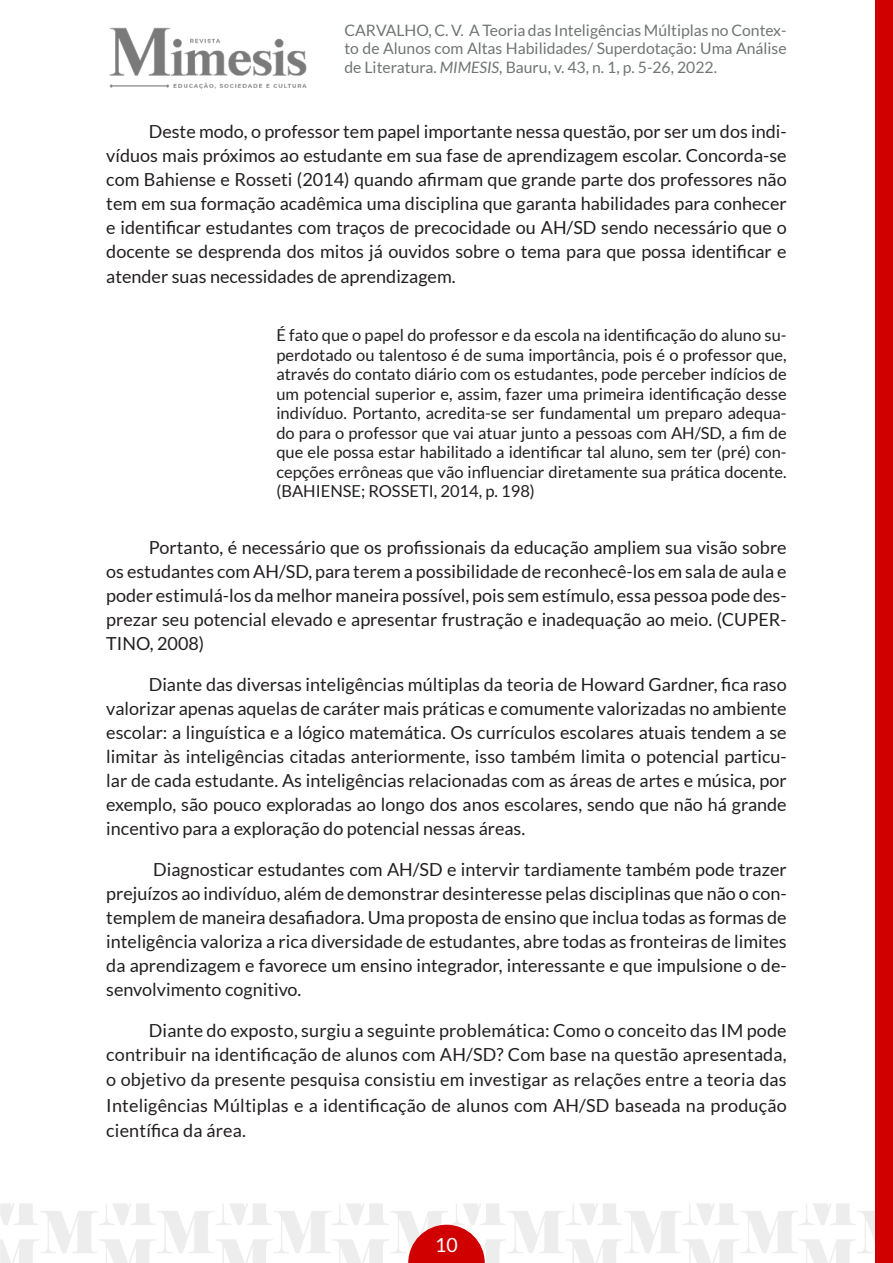
<style>
.page{position:relative;width:893px;height:1263px;background:#fff}
.page>*{position:absolute;margin:0;border:0;box-sizing:border-box;transform-origin:0 0}
.t1{font:19.5px "Lato";color:#fff}
.CORPO_DO_TEXTO{font:18px/24px "Lato";color:#231f20;text-align:justify}
.CITAÇÃO{font:16.5px/19.5px "Lato";color:#231f20;text-align:justify}
.t2{font:15.75px/18.9px "Lato";color:#707475;text-align:justify}
.s1{font-style:italic}
</style>
<div class="page">
<img style="left:0;top:1203px;width:876px;height:60px">
<img style="left:109px;top:27px;width:198px;height:62px">
<div style="left:876px;top:0;width:17px;height:1263px;background:#d10000"></div>
<svg style="left:408px;top:1225px;width:77px;height:38px;background:#d93535"></svg>
<p class="t2" style="left:344px;top:20px;width:444px">CARVALHO, C. V. A Teoria das Inteligências Múltiplas no Contex&shy;to de Alunos com Altas Habilidades/ Superdotação: Uma Análise de Literatura. <span class="s1">MIMESIS</span>, Bauru, v. 43, n. 1, p. 5-26, 2022.</p>
<p class="CORPO_DO_TEXTO" style="left:106px;top:119px;width:682px;text-indent:43px">Deste modo, o professor tem papel importante nessa questão, por ser um dos indi&shy;víduos mais próximos ao estudante em sua fase de aprendizagem escolar. Concorda-se com Bahiense e Rosseti (2014) quando afirmam que grande parte dos professores não tem em sua formação acadêmica uma disciplina que garanta habilidades para conhecer e identificar estudantes com traços de precocidade ou AH/SD sendo necessário que o docente se desprenda dos mitos já ouvidos sobre o tema para que possa identificar e atender suas necessidades de aprendizagem.</p>
<p class="CITAÇÃO" style="left:276px;top:325px;width:512px">É fato que o papel do professor e da escola na identificação do aluno su&shy;perdotado ou talentoso é de suma importância, pois é o professor que, através do contato diário com os estudantes, pode perceber indícios de um potencial superior e, assim, fazer uma primeira identificação desse indivíduo. Portanto, acredita-se ser fundamental um preparo adequa&shy;do para o professor que vai atuar junto a pessoas com AH/SD, a fim de que ele possa estar habilitado a identificar tal aluno, sem ter (pré) con&shy;cepções errôneas que vão influenciar diretamente sua prática docente. (BAHIENSE; ROSSETI, 2014, p. 198)</p>
<p class="CORPO_DO_TEXTO" style="left:106px;top:535px;width:682px;text-indent:43px">Portanto, é necessário que os profissionais da educação ampliem sua visão sobre os estudantes com AH/SD, para terem a possibilidade de reconhecê-los em sala de aula e poder estimulá-los da melhor maneira possível, pois sem estímulo, essa pessoa pode des&shy;prezar seu potencial elevado e apresentar frustração e inadequação ao meio. (CUPER-TINO, 2008)</p>
<p class="CORPO_DO_TEXTO" style="left:106px;top:672px;width:682px;text-indent:43px">Diante das diversas inteligências múltiplas da teoria de Howard Gardner, fica raso valorizar apenas aquelas de caráter mais práticas e comumente valorizadas no ambiente escolar: a linguística e a lógico matemática. Os currículos escolares atuais tendem a se limitar às inteligências citadas anteriormente, isso também limita o potencial particu&shy;lar de cada estudante. As inteligências relacionadas com as áreas de artes e música, por exemplo, são pouco exploradas ao longo dos anos escolares, sendo que não há grande incentivo para a exploração do potencial nessas áreas.</p>
<p class="CORPO_DO_TEXTO" style="left:106px;top:857px;width:682px;text-indent:47px">Diagnosticar estudantes com AH/SD e intervir tardiamente também pode trazer prejuízos ao indivíduo, além de demonstrar desinteresse pelas disciplinas que não o con&shy;templem de maneira desafiadora. Uma proposta de ensino que inclua todas as formas de inteligência valoriza a rica diversidade de estudantes, abre todas as fronteiras de limites da aprendizagem e favorece um ensino integrador, interessante e que impulsione o de&shy;senvolvimento cognitivo.</p>
<p class="CORPO_DO_TEXTO" style="left:106px;top:1017px;width:682px;line-height:25.2px;text-indent:43px">Diante do exposto, surgiu a seguinte problemática: Como o conceito das IM pode contribuir na identificação de alunos com AH/SD? Com base na questão apresentada, o objetivo da presente pesquisa consistiu em investigar as relações entre a teoria das Inteligências Múltiplas e a identificação de alunos com AH/SD baseada na produção científica da área.</p>
<p class="t1" style="left:435px;top:1234px;width:24px">10</p>
</div>
